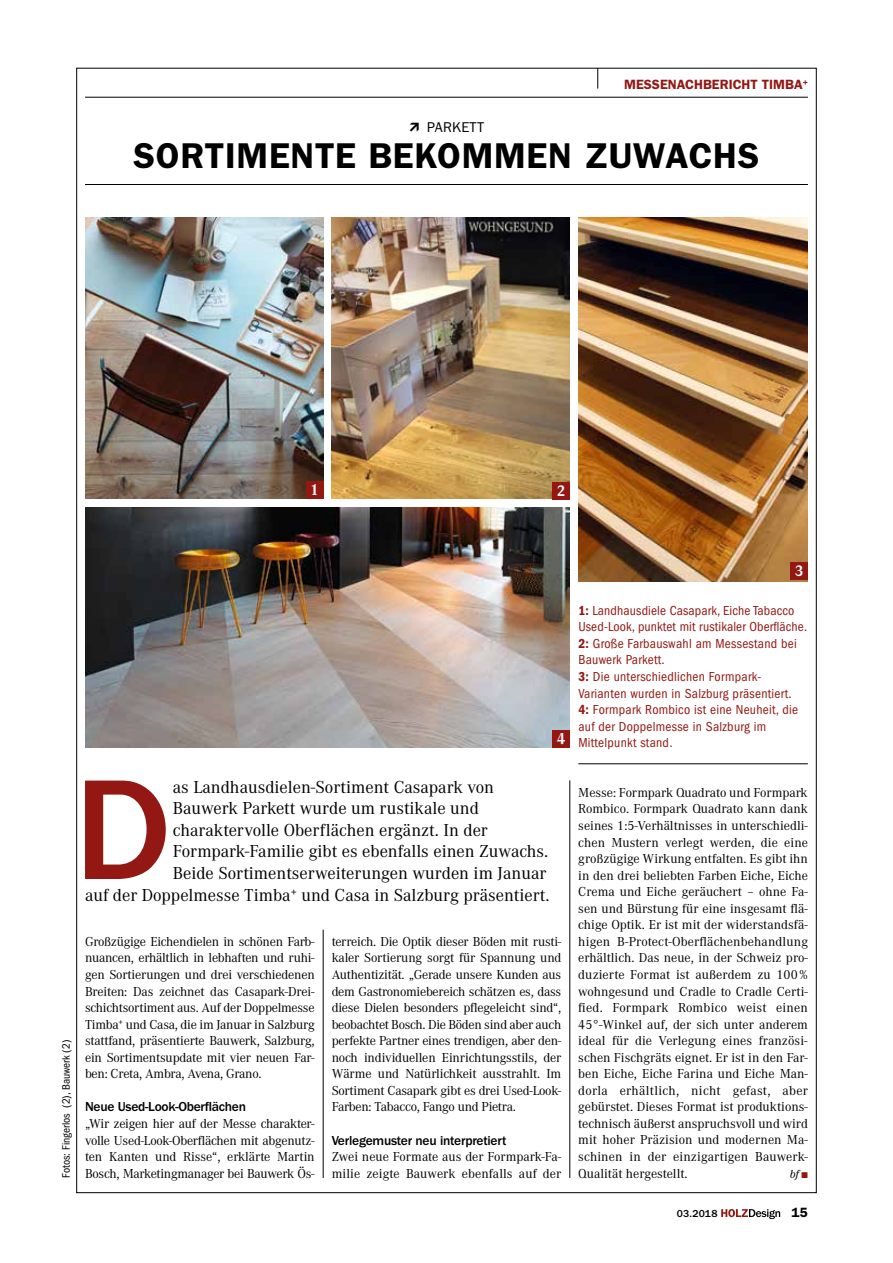
<style>
.page{position:relative;width:893px;height:1263px;background:#fff}
.page>*{position:absolute;margin:0;border:0;box-sizing:border-box;transform-origin:0 0}
.t1{font:500 147.6px "ITC Franklin Gothic Std";color:#931814}
.t2{font:600 36px "ITC Franklin Gothic Std";letter-spacing:.02em;color:#000}
.t3{font:18px "Corporate A";color:#000}
.t4{font:700 16.2px "Corporate A";color:#fff}
.t5{font:14.25px "ITC Franklin Gothic Std";letter-spacing:.02em;color:#000}
.t6{font:13.5px/16.5px "Corporate A";letter-spacing:-.015em;color:#000;text-align:justify}
.t7{font:condensed 13.5px/16.5px "ITC Franklin Gothic Std";letter-spacing:.02em;color:#931814}
.t8{font:13.5px/16.5px "Corporate A";letter-spacing:.005em;color:#000}
.t9{font:500 13.5px "ITC Franklin Gothic Std";letter-spacing:-.02em;color:#000}
.t10{font:600 13.5px "ITC Franklin Gothic Std";color:#931814}
.t11{font:600 13.5px "ITC Franklin Gothic Std";color:#000}
.t12{font:italic 12px "Corporate A";color:#000}
.t13{font:condensed 11.25px "ITC Franklin Gothic Std";color:#000}
.t14{font:500 10.5px "ITC Franklin Gothic Std";letter-spacing:.015em;color:#000}
.s1{font-family:"ITC Franklin Gothic Std Dm Cd";font-stretch:normal}
.s2{color:#931814}
</style>
<div class="page">
<svg style="left:721px;top:1209px;width:59px;height:10px"></svg>
<hr style="left:578px;top:763px;width:230px;height:1px;background:#000">
<img style="left:332px;top:217px;width:238px;height:282px">
<img style="left:578px;top:217px;width:230px;height:365px">
<img style="left:85px;top:507px;width:485px;height:241px">
<img style="left:85px;top:217px;width:238px;height:282px">
<div style="left:306px;top:482px;width:17px;height:17px;background:#931814"></div>
<div style="left:553px;top:482px;width:17px;height:18px;background:#931814"></div>
<div style="left:791px;top:562px;width:17px;height:18px;background:#931814"></div>
<div style="left:553px;top:730px;width:17px;height:18px;background:#931814"></div>
<hr style="left:85px;top:184px;width:723px;height:1px;background:#000">
<hr style="left:85px;top:97px;width:723px;height:1px;background:#000">
<svg style="left:597px;top:68px;width:1px;height:21px"></svg>
<hr style="left:323px;top:930px;width:1px;height:248px;background:#000">
<hr style="left:570px;top:780px;width:1px;height:398px;background:#000">
<p class="t10" style="left:624px;top:76px;width:185px">MESSENACHBERICHT TIMBA<sup>+</sup></p>
<p class="t5" style="left:427px;top:119px;width:58px">PARKETT</p>
<h2 class="t2" style="left:134px;top:134px;width:627px">SORTIMENTE BEKOMMEN ZUWACHS</h2>
<p class="t4" style="left:310px;top:481px;width:10px">1</p>
<p class="t4" style="left:557px;top:482px;width:10px">2</p>
<p class="t4" style="left:557px;top:730px;width:10px">4</p>
<p class="t13" style="left:60px;top:1178px;width:140px;rotate:-90deg">Fotos: Fingerlos (2), Bauwerk (2)</p>
<h1 class="t1" style="left:75px;top:747px;width:98px">D</h1>
<h3 class="t3" style="left:173px;top:774px;width:323px">as Landhausdielen-Sortiment Casapark von</h3>
<h3 class="t3" style="left:173px;top:796px;width:308px">Bauwerk Parkett wurde um rustikale und</h3>
<h3 class="t3" style="left:173px;top:818px;width:316px">charaktervolle Oberflächen ergänzt. In der</h3>
<h3 class="t3" style="left:173px;top:839px;width:377px">Formpark-Familie gibt es ebenfalls einen Zuwachs.</h3>
<h3 class="t3" style="left:173px;top:861px;width:375px">Beide Sortimentserweiterungen wurden im Januar</h3>
<h3 class="t3" style="left:85px;top:882px;width:466px">auf der Doppelmesse Timba<sup>+</sup> und Casa in Salzburg präsentiert.</h3>
<p class="t6" style="left:85px;top:933px;width:231px">Großzügige Eichendielen in schönen Farb&shy;nuancen, erhältlich in lebhaften und ruhi&shy;gen Sortierungen und drei verschiedenen Breiten: Das zeichnet das Casapark-Drei&shy;schichtsortiment aus. Auf der Doppelmesse Timba<sup>+</sup> und Casa, die im Januar in Salzburg stattfand, präsentierte Bauwerk, Salzburg, ein Sortimentsupdate mit vier neuen Far&shy;ben: Creta, Ambra, Avena, Grano.</p>
<p class="t9" style="left:85px;top:1099px;width:162px">Neue Used-Look-Oberflächen</p>
<p class="t6" style="left:85px;top:1115px;width:231px">„Wir zeigen hier auf der Messe charakter&shy;volle Used-Look-Oberflächen mit abgenutz&shy;ten Kanten und Risse“, erklärte Martin Bosch, Marketingmanager bei Bauwerk Ös-</p>
<p class="t6" style="left:332px;top:933px;width:231px">terreich. Die Optik dieser Böden mit rusti&shy;kaler Sortierung sorgt für Spannung und Authentizität. „Gerade unsere Kunden aus dem Gastronomiebereich schätzen es, dass diese Dielen besonders pflegeleicht sind“, beobachtet Bosch. Die Böden sind aber auch perfekte Partner eines trendigen, aber den&shy;noch individuellen Einrichtungsstils, der Wärme und Natürlichkeit ausstrahlt. Im Sortiment Casapark gibt es drei Used-Look-Farben: Tabacco, Fango und Pietra.</p>
<p class="t9" style="left:332px;top:1132px;width:176px">Verlegemuster neu interpretiert</p>
<p class="t8" style="left:332px;top:1148px;width:231px">Zwei neue Formate aus der Formpark-Fa&shy;milie zeigte Bauwerk ebenfalls auf der</p>
<p class="t4" style="left:795px;top:562px;width:10px">3</p>
<p class="t7" style="left:578px;top:602px;width:230px"><span class="s1">1:</span> Landhausdiele Casapark, Eiche Tabacco Used-Look, punktet mit rustikaler Oberfläche.<br><span class="s1">2:</span> Große Farbauswahl am Messestand bei Bauwerk Parkett.<br><span class="s1">3:</span> Die unterschiedlichen Formpark-Varianten wurden in Salzburg präsentiert.<br><span class="s1">4:</span> Formpark Rombico ist eine Neuheit, die auf der Doppelmesse in Salzburg im Mittelpunkt stand.</p>
<p class="t6" style="left:578px;top:784px;width:231px">Messe: Formpark Quadrato und Formpark Rombico. Formpark Quadrato kann dank seines 1:5-Verhältnisses in unterschiedli&shy;chen Mustern verlegt werden, die eine großzügige Wirkung entfalten. Es gibt ihn in den drei beliebten Farben Eiche, Eiche Crema und Eiche geräuchert – ohne Fa&shy;sen und Bürstung für eine insgesamt flä&shy;chige Optik. Er ist mit der widerstandsfä&shy;higen B-Protect-Oberflächenbehandlung erhältlich. Das neue, in der Schweiz pro&shy;duzierte Format ist außerdem zu 100 % wohngesund und Cradle to Cradle Certi&shy;fied. Formpark Rombico weist einen 45°-Winkel auf, der sich unter anderem ideal für die Verlegung eines französi&shy;schen Fischgräts eignet. Er ist in den Far&shy;ben Eiche, Eiche Farina und Eiche Man&shy;dorla erhältlich, nicht gefast, aber gebürstet. Dieses Format ist produktions&shy;technisch äußerst anspruchsvoll und wird mit hoher Präzision und modernen Ma&shy;schinen in der einzigartigen Bauwerk-Qualität hergestellt.</p>
<p class="t12" style="left:790px;top:1165px;width:20px">bf <span class="s2">■</span></p>
<p class="t14" style="left:677px;top:1207px;width:42px">03.2018</p>
<p class="t11" style="left:791px;top:1204px;width:18px">15</p>
</div>
